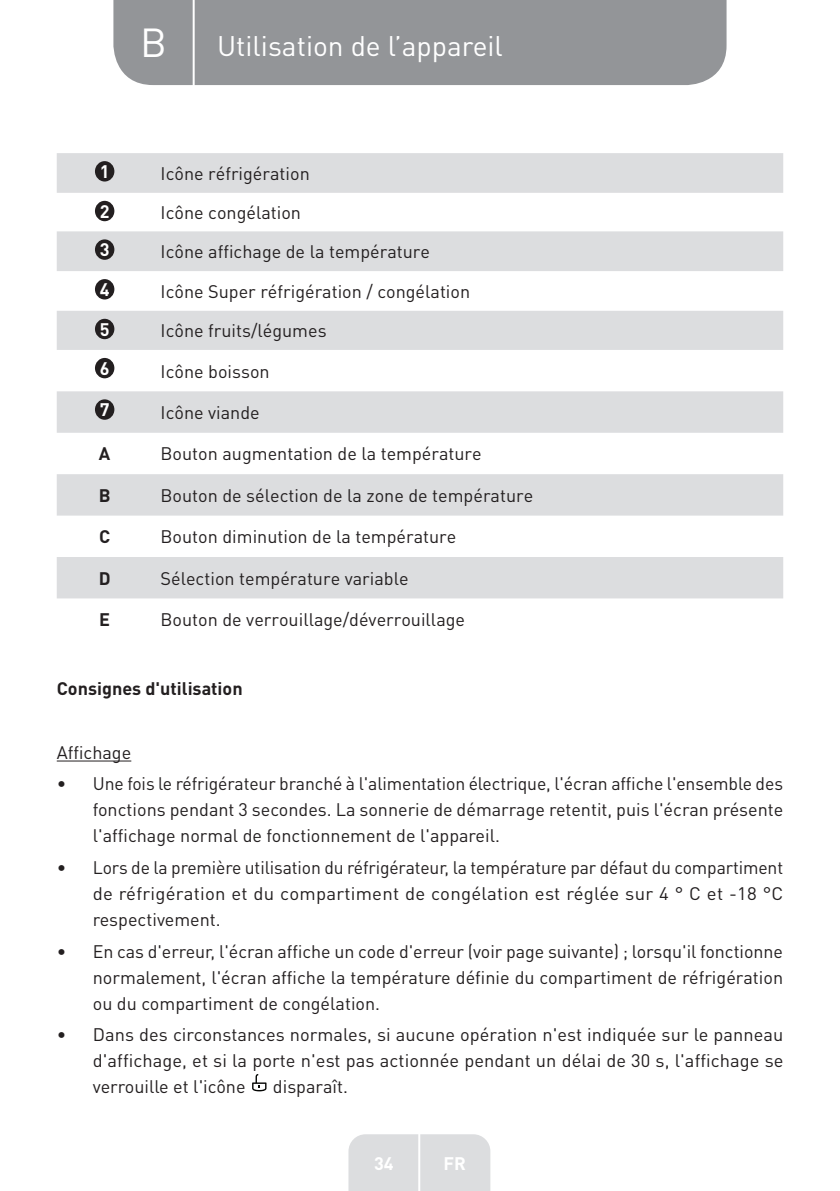
<style>
.page{position:relative;width:840px;height:1191px;background:#fff}
.page>*{position:absolute;margin:0;border:0;box-sizing:border-box;transform-origin:0 0}
.t1{font:40px "DIN Pro";color:#fff}
.t2{font:28px "DIN Pro";color:#fff}
.t3{font:18px/26px "DIN Pro";color:#231f20;text-align:justify}
.t4{font:700 18px "DIN Pro";color:#231f20}
.t5{font:700 18px "DIN Pro";color:#fff}
</style>
<div class="page">
<div style="left:113px;top:0;width:613px;height:85px;background:#939598"></div>
<div style="left:348px;top:1134px;width:142px;height:57px;background:#dcdddf"></div>
<hr style="left:418px;top:1111px;width:2px;height:80px;background:#fff">
<hr style="left:192px;top:0;width:2px;height:88px;background:#fff">
<hr style="left:57px;top:760px;width:74px;height:1px;background:#231f20">
<div style="left:57px;top:153px;width:725px;height:40px;background:#dcdddf"></div>
<svg style="left:57px;top:231px;width:725px;height:367px"></svg>
<div style="left:57px;top:311px;width:725px;height:39px;background:#dcdddf"></div>
<div style="left:95px;top:161px;width:19px;height:20px;background:#231f20;border-radius:50%"></div>
<div style="left:95px;top:201px;width:19px;height:20px;background:#231f20;border-radius:50%"></div>
<div style="left:95px;top:239px;width:19px;height:21px;background:#231f20;border-radius:50%"></div>
<div style="left:95px;top:279px;width:19px;height:20px;background:#231f20;border-radius:50%"></div>
<div style="left:95px;top:319px;width:19px;height:20px;background:#231f20;border-radius:50%"></div>
<div style="left:95px;top:358px;width:19px;height:20px;background:#231f20;border-radius:50%"></div>
<div style="left:95px;top:399px;width:19px;height:21px;background:#231f20;border-radius:50%"></div>
<svg style="left:252px;top:1074px;width:14px;height:17px"></svg>
<h1 class="t1" style="left:140px;top:15px;width:28px">B</h1>
<h2 class="t2" style="left:217px;top:27px;width:287px">Utilisation de l’appareil</h2>
<p class="t5" style="left:100px;top:159px;width:11px">1</p>
<p class="t3" style="left:160px;top:160px;width:151px">Icône réfrigération</p>
<p class="t5" style="left:100px;top:199px;width:11px">2</p>
<p class="t3" style="left:160px;top:199px;width:142px">Icône congélation</p>
<p class="t5" style="left:100px;top:238px;width:11px">3</p>
<p class="t3" style="left:160px;top:238px;width:271px">Icône affichage de la température</p>
<p class="t5" style="left:100px;top:277px;width:11px">4</p>
<p class="t3" style="left:160px;top:277px;width:311px">Icône Super réfrigération / congélation</p>
<p class="t5" style="left:100px;top:317px;width:11px">5</p>
<p class="t3" style="left:160px;top:317px;width:167px">Icône fruits/légumes</p>
<p class="t5" style="left:100px;top:356px;width:11px">6</p>
<p class="t3" style="left:160px;top:357px;width:110px">Icône boisson</p>
<p class="t5" style="left:100px;top:398px;width:11px">7</p>
<p class="t3" style="left:160px;top:399px;width:101px">Icône viande</p>
<p class="t4" style="left:99px;top:441px;width:13px">A</p>
<p class="t3" style="left:160px;top:440px;width:322px">Bouton augmentation de la température</p>
<p class="t4" style="left:99px;top:483px;width:13px">B</p>
<p class="t3" style="left:160px;top:481px;width:374px">Bouton de sélection de la zone de température</p>
<p class="t4" style="left:99px;top:524px;width:13px">C</p>
<p class="t3" style="left:160px;top:523px;width:297px">Bouton diminution de la température</p>
<p class="t4" style="left:99px;top:566px;width:13px">D</p>
<p class="t3" style="left:160px;top:564px;width:249px">Sélection température variable</p>
<p class="t4" style="left:99px;top:607px;width:12px">E</p>
<p class="t3" style="left:160px;top:606px;width:306px">Bouton de verrouillage/déverrouillage</p>
<p class="t4" style="left:57px;top:676px;width:187px">Consignes d'utilisation</p>
<p class="t3" style="left:57px;top:738px;width:76px">Affichage</p>
<p class="t3" style="left:93px;top:770px;width:691px;text-indent:-36px">• Une fois le réfrigérateur branché à l'alimentation électrique, l'écran affiche l'ensemble des fonctions pendant 3 secondes. La sonnerie de démarrage retentit, puis l'écran présente l'affichage normal de fonctionnement de l'appareil.</p>
<p class="t3" style="left:93px;top:853px;width:691px;text-indent:-36px">• Lors de la première utilisation du réfrigérateur, la température par défaut du compartiment de réfrigération et du compartiment de congélation est réglée sur 4 ° C et -18 °C respectivement.</p>
<p class="t3" style="left:93px;top:937px;width:691px;text-indent:-36px">• En cas d'erreur, l'écran affiche un code d'erreur (voir page suivante) ; lorsqu'il fonctionne normalement, l'écran affiche la température définie du compartiment de réfrigération ou du compartiment de congélation.</p>
<p class="t3" style="left:93px;top:1021px;width:692px;text-indent:-36px">• Dans des circonstances normales, si aucune opération n'est indiquée sur le panneau d'affichage, et si la porte n'est pas actionnée pendant un délai de 30 s, l'affichage se verrouille et l'icône</p>
<p class="t3" style="left:273px;top:1073px;width:76px">disparaît.</p>
<p class="t5" style="left:374px;top:1150px;width:21px">34</p>
<p class="t5" style="left:443px;top:1150px;width:24px">FR</p>
</div>
